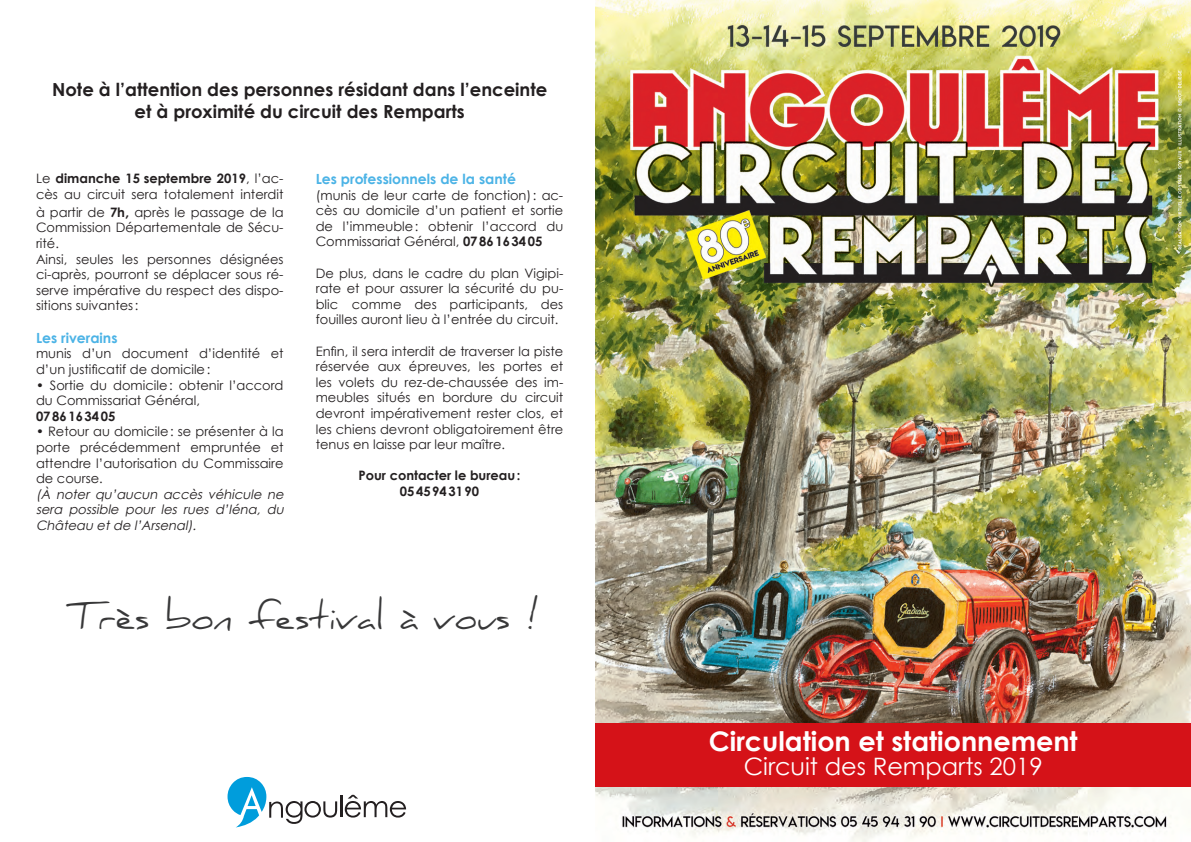
<style>
.page{position:relative;width:1191px;height:842px;background:#fff}
.page>*{position:absolute;margin:0;border:0;box-sizing:border-box;transform-origin:0 0}
.t1{font:37px "Daniel";color:#383839}
.t2{font:700 27px "Century Gothic";color:#fff}
.t3{font:24px "Century Gothic";color:#fff}
.t4{font:700 18px "Century Gothic";color:#231f20}
.t5{font:700 14px "Century Gothic";color:#4bb3e6}
.t6{font:13px/15.6px "Century Gothic";color:#231f20;text-align:justify}
.t7{font:italic 13px/15.6px "Century Gothic";color:#231f20;text-align:justify}
.t8{font:700 13px "Century Gothic";color:#231f20}
.s1{font-weight:700}
.s2{font-weight:700;font-size:15px}
</style>
<div class="page">
<img style="left:595px;top:0;width:596px;height:842px">
<div style="left:595px;top:723px;width:596px;height:64px;background:#d51218"></div>
<hr style="left:340px;top:795px;width:2px;height:22px;background:#231f20">
<svg style="left:345px;top:795px;width:61px;height:22px"></svg>
<svg style="left:227px;top:777px;width:110px;height:50px"></svg>
<p class="t4" style="left:52px;top:78px;width:496px">Note à l’attention des personnes résidant dans l’enceinte</p>
<p class="t4" style="left:135px;top:100px;width:332px">et à proximité du circuit des Remparts</p>
<p class="t6" style="left:36px;top:170px;width:249px">Le <span class="s1">dimanche 15 septembre 2019</span>, l’ac&shy;cès au circuit sera totalement interdit</p>
<p class="t6" style="left:36px;top:204px;width:249px">à partir de <span class="s1">7h</span><span class="s2">,</span> après le passage de la Commission Départementale de Sécu&shy;rité.</p>
<p class="t6" style="left:36px;top:251px;width:249px">Ainsi, seules les personnes désignées ci-après, pourront se déplacer sous ré&shy;serve impérative du respect des dispo&shy;sitions suivantes:</p>
<p class="t5" style="left:36px;top:329px;width:83px">Les riverains</p>
<p class="t6" style="left:36px;top:346px;width:249px">munis d’un document d’identité et d’un justificatif de domicile:</p>
<p class="t6" style="left:36px;top:377px;width:249px">• Sortie du domicile: obtenir l’accord du Commissariat Général,</p>
<p class="t8" style="left:36px;top:408px;width:81px">0786163405</p>
<p class="t6" style="left:36px;top:424px;width:249px">• Retour au domicile: se présenter à la porte précédemment empruntée et attendre l’autorisation du Commissaire de course.</p>
<p class="t7" style="left:36px;top:486px;width:252px">(À noter qu’aucun accès véhicule ne sera possible pour les rues d’Iéna, du Château et de l’Arsenal).</p>
<p class="t5" style="left:316px;top:170px;width:202px">Les professionnels de la santé</p>
<p class="t6" style="left:316px;top:187px;width:249px">(munis de leur carte de fonction): ac&shy;cès au domicile d’un patient et sortie de l’immeuble: obtenir l’accord du Commissariat Général, <span class="s1">0786163405</span></p>
<p class="t6" style="left:316px;top:265px;width:249px">De plus, dans le cadre du plan Vigipi&shy;rate et pour assurer la sécurité du pu&shy;blic comme des participants, des fouilles auront lieu à l’entrée du circuit.</p>
<p class="t6" style="left:316px;top:343px;width:249px">Enfin, il sera interdit de traverser la piste réservée aux épreuves, les portes et les volets du rez-de-chaussée des im&shy;meubles situés en bordure du circuit devront impérativement rester clos, et les chiens devront obligatoirement être tenus en laisse par leur maître.</p>
<p class="t8" style="left:358px;top:467px;width:164px">Pour contacter le bureau:</p>
<p class="t8" style="left:400px;top:483px;width:81px">0545943190</p>
<p class="t1" style="left:66px;top:594px;width:475px">Très bon festival à vous !</p>
<p class="t2" style="left:709px;top:725px;width:370px">Circulation et stationnement</p>
<p class="t3" style="left:743px;top:752px;width:301px">Circuit des Remparts 2019</p>
</div>
